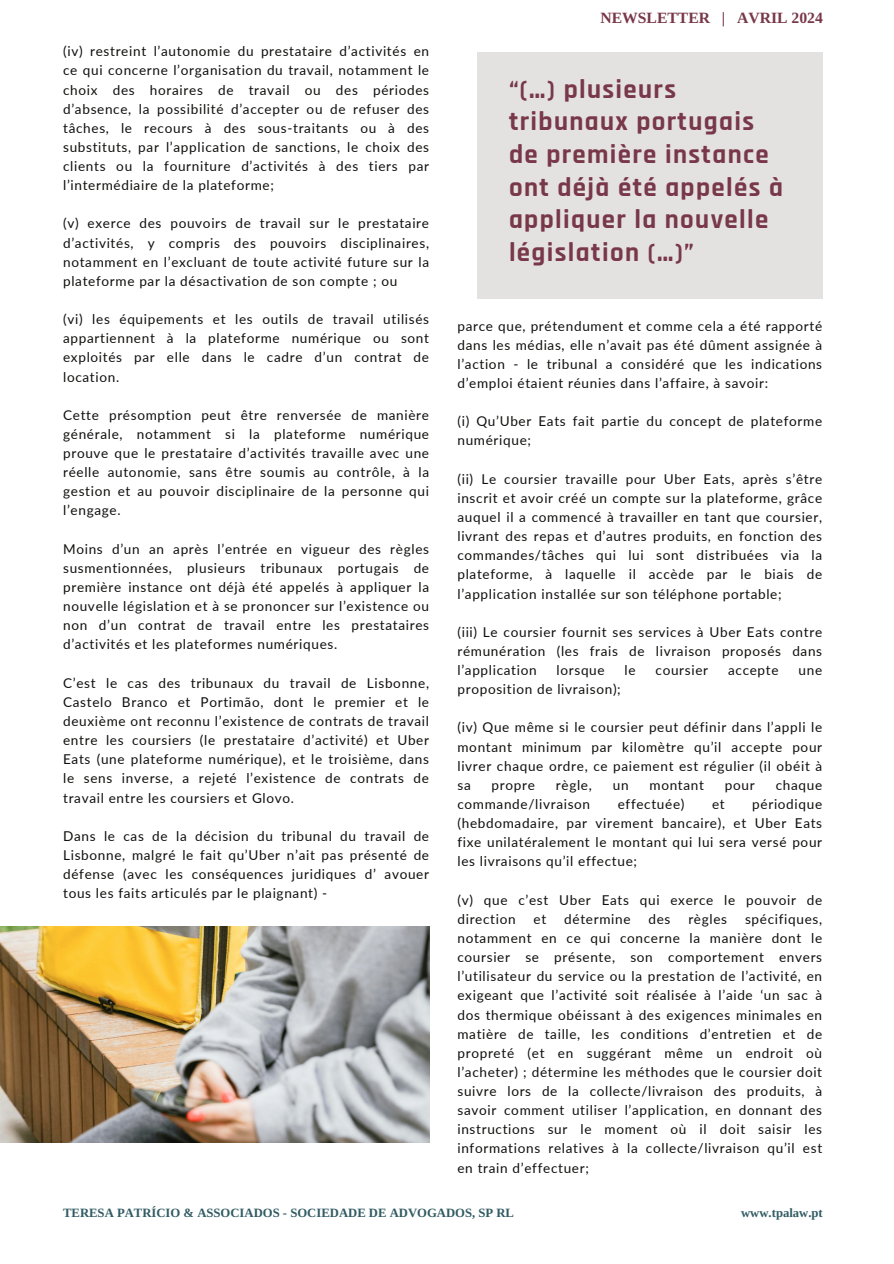
<style>
.page{position:relative;width:894px;height:1264px;background:#fff}
.page>*{position:absolute;margin:0;border:0;box-sizing:border-box;transform-origin:0 0}
.t1{font:700 26.85px/32.7px "Rajdhani";letter-spacing:.05em;color:#783849}
.t2{font:700 15.6px "Libra Serif Modern";color:#783849}
.t3{font:13.5px/19.2px "Lato";letter-spacing:.05em;color:#100f0e;text-align:justify}
.t4{font:700 12.75px "Libra Serif Modern";color:#315b63}
</style>
<div class="page">
<div style="left:477px;top:52px;width:345px;height:246px;background:#e4e1e1"></div>
<img style="left:0;top:926px;width:430px;height:216px">
<p class="t3" style="left:63px;top:41px;width:367px">(iv) restreint l’autonomie du prestataire d’activités en ce qui concerne l’organisation du travail, notamment le choix des horaires de travail ou des périodes d’absence, la possibilité d’accepter ou de refuser des tâches, le recours à des sous-traitants ou à des substituts, par l’application de sanctions, le choix des clients ou la fourniture d’activités à des tiers par l’intermédiaire de la plateforme;</p>
<p class="t3" style="left:63px;top:214px;width:367px">(v) exerce des pouvoirs de travail sur le prestataire d’activités, y compris des pouvoirs disciplinaires, notamment en l’excluant de toute activité future sur la plateforme par la désactivation de son compte ; ou</p>
<p class="t3" style="left:63px;top:309px;width:367px">(vi) les équipements et les outils de travail utilisés appartiennent à la plateforme numérique ou sont exploités par elle dans le cadre d’un contrat de location.</p>
<p class="t3" style="left:63px;top:405px;width:367px">Cette présomption peut être renversée de manière générale, notamment si la plateforme numérique prouve que le prestataire d’activités travaille avec une réelle autonomie, sans être soumis au contrôle, à la gestion et au pouvoir disciplinaire de la personne qui l’engage.</p>
<p class="t3" style="left:63px;top:539px;width:367px">Moins d’un an après l’entrée en vigueur des règles susmentionnées, plusieurs tribunaux portugais de première instance ont déjà été appelés à appliquer la nouvelle législation et à se prononcer sur l’existence ou non d’un contrat de travail entre les prestataires d’activités et les plateformes numériques.</p>
<p class="t3" style="left:63px;top:673px;width:367px">C’est le cas des tribunaux du travail de Lisbonne, Castelo Branco et Portimão, dont le premier et le deuxième ont reconnu l’existence de contrats de travail entre les coursiers (le prestataire d’activité) et Uber Eats (une plateforme numérique), et le troisième, dans le sens inverse, a rejeté l’existence de contrats de travail entre les coursiers et Glovo.</p>
<p class="t3" style="left:63px;top:826px;width:367px">Dans le cas de la décision du tribunal du travail de Lisbonne, malgré le fait qu’Uber n’ait pas présenté de défense (avec les conséquences juridiques d’ avouer tous les faits articulés par le plaignant) -</p>
<p class="t2" style="left:600px;top:9px;width:224px">NEWSLETTER | AVRIL 2024</p>
<h1 class="t1" style="left:509px;top:74px;width:275px">“(…) plusieurs tribunaux portugais de première instance ont déjà été appelés à appliquer la nouvelle législation (…)”</h1>
<p class="t3" style="left:457px;top:316px;width:366px">parce que, prétendument et comme cela a été rapporté dans les médias, elle n’avait pas été dûment assignée à l’action - le tribunal a considéré que les indications d’emploi étaient réunies dans l’affaire, à savoir:</p>
<p class="t3" style="left:457px;top:411px;width:366px">(i) Qu’Uber Eats fait partie du concept de plateforme numérique;</p>
<p class="t3" style="left:457px;top:469px;width:366px">(ii) Le coursier travaille pour Uber Eats, après s’être inscrit et avoir créé un compte sur la plateforme, grâce auquel il a commencé à travailler en tant que coursier, livrant des repas et d’autres produits, en fonction des commandes/tâches qui lui sont distribuées via la plateforme, à laquelle il accède par le biais de l’application installée sur son téléphone portable;</p>
<p class="t3" style="left:457px;top:622px;width:366px">(iii) Le coursier fournit ses services à Uber Eats contre rémunération (les frais de livraison proposés dans l’application</p>
<p class="t3" style="left:556px;top:660px;width:50px">lorsque</p>
<p class="t3" style="left:624px;top:660px;width:13px">le</p>
<p class="t3" style="left:655px;top:660px;width:54px">coursier</p>
<p class="t3" style="left:727px;top:660px;width:52px">accepte</p>
<p class="t3" style="left:798px;top:660px;width:25px">une</p>
<p class="t3" style="left:457px;top:679px;width:165px">proposition de livraison);</p>
<p class="t3" style="left:457px;top:717px;width:366px">(iv) Que même si le coursier peut définir dans l’appli le montant minimum par kilomètre qu’il accepte pour livrer chaque ordre, ce paiement est régulier (il obéit à sa</p>
<p class="t3" style="left:491px;top:775px;width:45px">propre</p>
<p class="t3" style="left:555px;top:775px;width:37px">règle,</p>
<p class="t3" style="left:612px;top:775px;width:17px">un</p>
<p class="t3" style="left:649px;top:775px;width:56px">montant</p>
<p class="t3" style="left:724px;top:775px;width:31px">pour</p>
<p class="t3" style="left:775px;top:775px;width:48px">chaque</p>
<p class="t3" style="left:457px;top:794px;width:134px">commande/livraison</p>
<p class="t3" style="left:617px;top:794px;width:68px">effectuée)</p>
<p class="t3" style="left:711px;top:794px;width:14px">et</p>
<p class="t3" style="left:457px;top:794px;width:366px;text-indent:295px">périodique (hebdomadaire, par virement bancaire), et Uber Eats fixe unilatéralement le montant qui lui sera versé pour les livraisons qu’il effectue;</p>
<p class="t3" style="left:457px;top:889px;width:366px">(v) que c’est Uber Eats qui exerce le pouvoir de direction</p>
<p class="t3" style="left:533px;top:909px;width:14px">et</p>
<p class="t3" style="left:564px;top:909px;width:68px">détermine</p>
<p class="t3" style="left:648px;top:909px;width:23px">des</p>
<p class="t3" style="left:688px;top:909px;width:40px">règles</p>
<p class="t3" style="left:457px;top:909px;width:366px;text-indent:287px">spécifiques, notamment en ce qui concerne la manière dont le coursier se présente, son comportement envers l’utilisateur du service ou la prestation de l’activité, en exigeant que l’activité soit réalisée à l’aide ‘un sac à dos thermique obéissant à des exigences minimales en matière de taille, les conditions d’entretien et de propreté (et en suggérant même un endroit où l’acheter) ; détermine les méthodes que le coursier doit suivre lors de la collecte/livraison des produits, à savoir comment utiliser l’application, en donnant des instructions sur le moment où il doit saisir les informations relatives à la collecte/livraison qu’il est en train d’effectuer;</p>
<p class="t4" style="left:63px;top:1204px;width:452px">TERESA PATRÍCIO &amp; ASSOCIADOS - SOCIEDADE DE ADVOGADOS, SP RL</p>
<p class="t4" style="left:740px;top:1204px;width:83px">www.tpalaw.pt</p>
</div>
